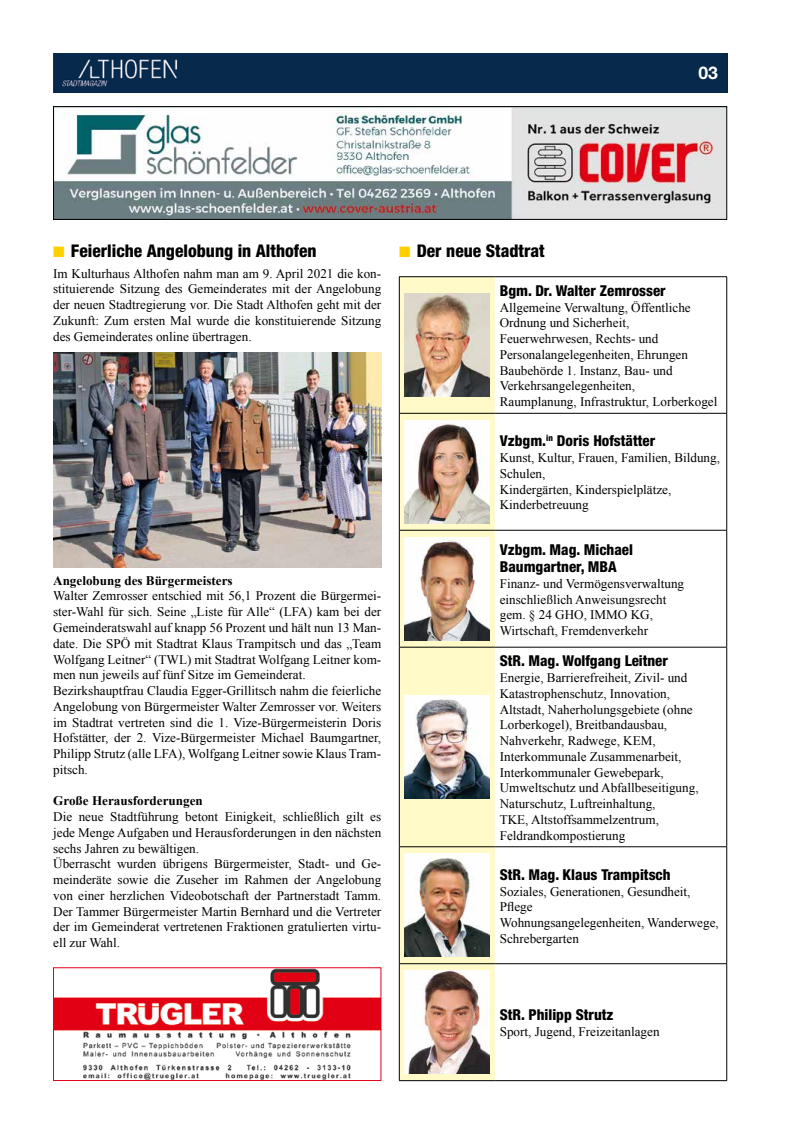
<style>
.page{position:relative;width:798px;height:1134px;background:#fff}
.page>*{position:absolute;margin:0;border:0;box-sizing:border-box;transform-origin:0 0}
.t1{font:800 condensed 17.5px "Helvetica Neue";color:#000}
.t2{font:700 17.5px "Helvetica Neue";color:#fff}
.t3{font:800 condensed 15px/17.5px "Helvetica Neue";color:#000}
.t4{font:13.12px/15.8px "Times New Roman";color:#000}
.t5{font:700 13.12px "Times New Roman";color:#000}
.s1{color:#ffd000}
</style>
<div class="page">
<div style="left:53px;top:53px;width:673px;height:40px;background:#072a4c"></div>
<img style="left:55px;top:108px;width:669px;height:110px">
<div style="left:53px;top:106px;width:673px;height:114px;border:1px solid #000"></div>
<svg style="left:400px;top:277px;width:94px;height:803px;background:#f9f4c5"></svg>
<hr style="left:399px;top:276px;width:95px;height:1px;background:#000">
<hr style="left:399px;top:277px;width:1px;height:136px;background:#000">
<hr style="left:494px;top:276px;width:232px;height:1px;background:#000">
<hr style="left:726px;top:277px;width:1px;height:136px;background:#000">
<hr style="left:399px;top:413px;width:95px;height:1px;background:#000">
<hr style="left:399px;top:414px;width:1px;height:116px;background:#000">
<hr style="left:494px;top:413px;width:232px;height:1px;background:#000">
<hr style="left:726px;top:414px;width:1px;height:116px;background:#000">
<hr style="left:399px;top:530px;width:95px;height:1px;background:#000">
<hr style="left:399px;top:530px;width:1px;height:117px;background:#000">
<hr style="left:494px;top:530px;width:232px;height:1px;background:#000">
<hr style="left:726px;top:530px;width:1px;height:117px;background:#000">
<hr style="left:399px;top:647px;width:95px;height:1px;background:#000">
<hr style="left:399px;top:647px;width:1px;height:199px;background:#000">
<hr style="left:494px;top:647px;width:232px;height:1px;background:#000">
<hr style="left:726px;top:647px;width:1px;height:199px;background:#000">
<hr style="left:399px;top:846px;width:95px;height:1px;background:#000">
<hr style="left:399px;top:847px;width:1px;height:116px;background:#000">
<hr style="left:494px;top:846px;width:232px;height:1px;background:#000">
<hr style="left:726px;top:847px;width:1px;height:116px;background:#000">
<hr style="left:399px;top:963px;width:95px;height:1px;background:#000">
<hr style="left:399px;top:964px;width:1px;height:116px;background:#000">
<hr style="left:494px;top:963px;width:232px;height:1px;background:#000">
<hr style="left:726px;top:964px;width:1px;height:116px;background:#000">
<hr style="left:399px;top:1080px;width:95px;height:1px;background:#000">
<hr style="left:494px;top:1080px;width:232px;height:1px;background:#000">
<img style="left:404px;top:294px;width:85px;height:102px">
<img style="left:404px;top:420px;width:85px;height:103px">
<img style="left:404px;top:537px;width:85px;height:103px">
<img style="left:404px;top:696px;width:85px;height:102px">
<img style="left:404px;top:854px;width:85px;height:103px">
<img style="left:404px;top:971px;width:85px;height:102px">
<img style="left:55px;top:969px;width:324px;height:110px">
<div style="left:53px;top:967px;width:328px;height:114px;border:1px solid #e20015"></div>
<img style="left:53px;top:353px;width:328px;height:214px">
<h1 class="t2" style="left:698px;top:62px;width:21px">03</h1>
<h1 class="t1" style="left:53px;top:240px;width:265px"><span class="s1">■</span> Feierliche Angelobung in Althofen</h1>
<p class="t4" style="left:53px;top:265px;width:329px;text-align:justify">Im Kulturhaus Althofen nahm man am 9. April 2021 die kon&shy;stituierende Sitzung des Gemeinderates mit der Angelobung der neuen Stadtregierung vor. Die Stadt Althofen geht mit der Zukunft: Zum ersten Mal wurde die konstituierende Sitzung des Gemeinderates online übertragen.</p>
<p class="t5" style="left:53px;top:571px;width:181px">Angelobung des Bürgermeisters</p>
<p class="t4" style="left:53px;top:588px;width:329px">Walter Zemrosser entschied mit 56,1 Prozent die Bürgermei&shy;ster-Wahl für sich. Seine „Liste für Alle“ (LFA) kam bei der Gemeinderatswahl auf knapp 56 Prozent und hält nun 13 Man&shy;date. Die SPÖ mit Stadtrat Klaus Trampitsch und das „Team Wolfgang Leitner“ (TWL) mit Stadtrat Wolfgang Leitner kom&shy;men nun jeweils auf fünf Sitze im Gemeinderat.<br>Bezirkshauptfrau Claudia Egger-Grillitsch nahm die feierliche Angelobung von Bürgermeister Walter Zemrosser vor. Weiters im Stadtrat vertreten sind die 1. Vize-Bürgermeisterin Doris Hofstätter, der 2. Vize-Bürgermeister Michael Baumgartner, Philipp Strutz (alle LFA), Wolfgang Leitner sowie Klaus Tram&shy;pitsch.</p>
<p class="t5" style="left:53px;top:792px;width:151px">Große Herausforderungen</p>
<p class="t4" style="left:53px;top:808px;width:329px">Die neue Stadtführung betont Einigkeit, schließlich gilt es jede Menge Aufgaben und Herausforderungen in den nächsten sechs Jahren zu bewältigen.<br>Überrascht wurden übrigens Bürgermeister, Stadt- und Ge&shy;meinderäte sowie die Zuseher im Rahmen der Angelobung von einer herzlichen Videobotschaft der Partnerstadt Tamm.<br>Der Tammer Bürgermeister Martin Bernhard und die Vertreter der im Gemeinderat vertretenen Fraktionen gratulierten virtu&shy;ell zur Wahl.</p>
<h1 class="t1" style="left:399px;top:240px;width:147px"><span class="s1">■</span> Der neue Stadtrat</h1>
<p class="t3" style="left:499px;top:282px;width:167px">Bgm. Dr. Walter Zemrosser</p>
<p class="t4" style="left:499px;top:299px;width:219px">Allgemeine Verwaltung, Öffentliche Ordnung und Sicherheit, Feuerwehrwesen, Rechts- und Personalangelegenheiten, Ehrungen Baubehörde 1. Instanz, Bau- und Verkehrsangelegenheiten,<br>Raumplanung, Infrastruktur, Lorberkogel</p>
<p class="t3" style="left:499px;top:432px;width:157px">Vzbgm.<sup>in</sup> Doris Hofstätter</p>
<p class="t4" style="left:499px;top:450px;width:222px">Kunst, Kultur, Frauen, Familien, Bildung,<br>Schulen,<br>Kindergärten, Kinderspielplätze,<br>Kinderbetreuung</p>
<p class="t3" style="left:499px;top:540px;width:135px">Vzbgm. Mag. Michael<br>Baumgartner, MBA</p>
<p class="t4" style="left:499px;top:575px;width:186px">Finanz- und Vermögensverwaltung einschließlich Anweisungsrecht gem. § 24 GHO, IMMO KG,<br>Wirtschaft, Fremdenverkehr</p>
<p class="t3" style="left:499px;top:652px;width:170px">StR. Mag. Wolfgang Leitner</p>
<p class="t4" style="left:499px;top:670px;width:200px">Energie, Barrierefreiheit, Zivil- und Katastrophenschutz, Innovation, Altstadt, Naherholungsgebiete (ohne Lorberkogel), Breitbandausbau, Nahverkehr, Radwege, KEM, Interkommunale Zusammenarbeit, Interkommunaler Gewebepark, Umweltschutz und Abfallbeseitigung, Naturschutz, Luftreinhaltung,<br>TKE, Altstoffsammelzentrum, Feldrandkompostierung</p>
<p class="t3" style="left:499px;top:865px;width:172px">StR. Mag. Klaus Trampitsch</p>
<p class="t4" style="left:499px;top:883px;width:220px">Soziales, Generationen, Gesundheit,<br>Pflege<br>Wohnungsangelegenheiten, Wanderwege,<br>Schrebergarten</p>
<p class="t3" style="left:499px;top:1006px;width:115px">StR. Philipp Strutz</p>
<p class="t4" style="left:499px;top:1024px;width:161px">Sport, Jugend, Freizeitanlagen</p>
</div>
